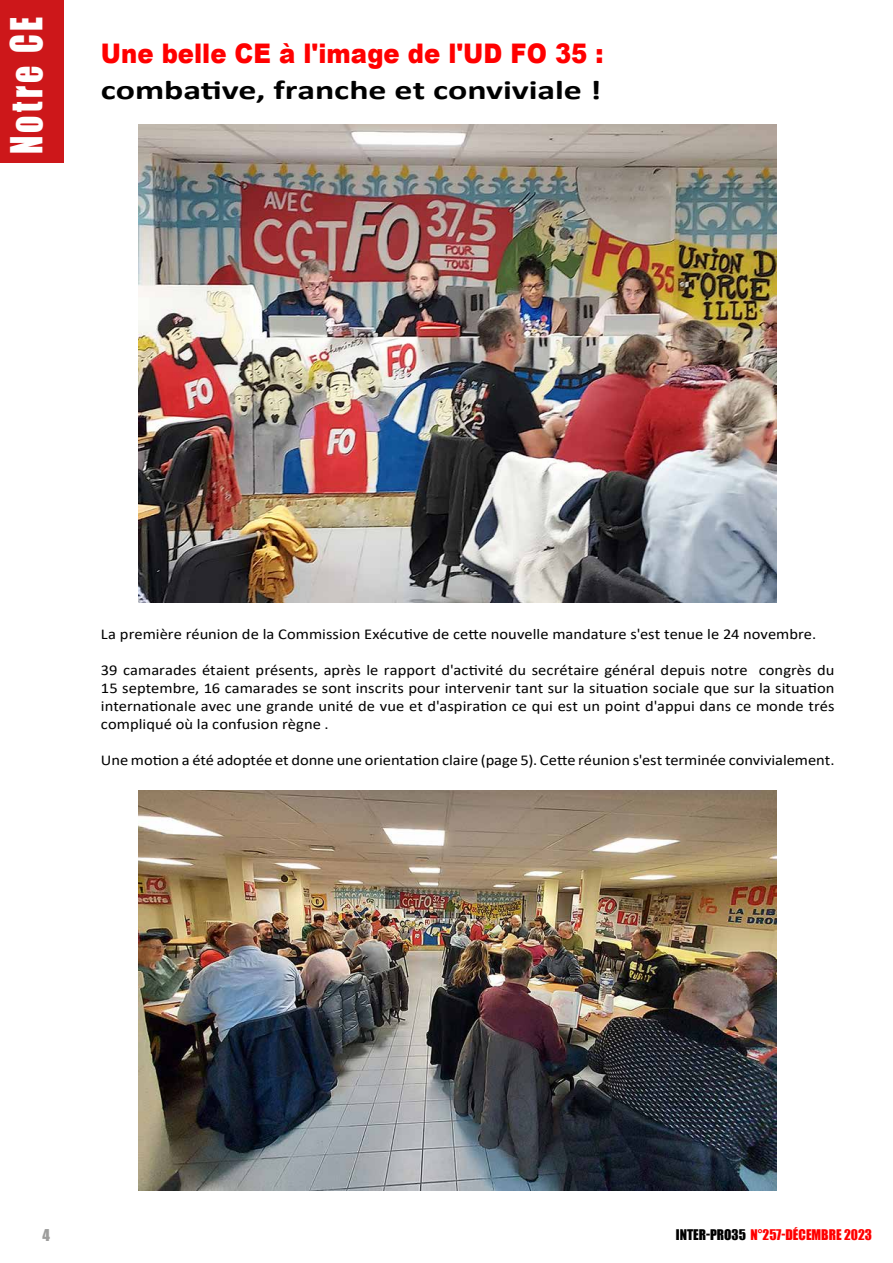
<style>
.page{position:relative;width:893px;height:1263px;background:#fff}
.page>*{position:absolute;margin:0;border:0;box-sizing:border-box;transform-origin:0 0}
.t1{font:40.5px "Impact";letter-spacing:.1em;color:#fff;scale:.83 1}
.t2{font:700 27px "Calibri";color:#000;scale:1.33 1}
.t3{font:900 27px "Arial";color:#f00;scale:.9 1}
.t4{font:15px/18px "Calibri";color:#000;text-align:justify;scale:1.1 1}
.t5{font:15px "Impact";color:#9d9d9c}
.t6{font:13.5px "Impact";color:#f00}
.s1{color:#000}
</style>
<div class="page">
<img style="left:138px;top:124px;width:638px;height:478px">
<div style="left:0;top:0;width:64px;height:163px;background:#cd171a"></div>
<img style="left:138px;top:791px;width:638px;height:400px">
<h1 class="t1" style="left:-5px;top:154px;width:167px;rotate:-90deg">Notre CE</h1>
<h2 class="t3" style="left:101px;top:34px;width:560px">Une belle CE à l'image de l'UD FO 35 :</h2>
<h2 class="t2" style="left:101px;top:71px;width:378px">combative, franche et conviviale !</h2>
<p class="t4" style="left:101px;top:624px;width:652px">La première réunion de la Commission Exécutive de cette nouvelle mandature s'est tenue le 24 novembre.</p>
<p class="t4" style="left:101px;top:660px;width:668px">39 camarades étaient présents, après le rapport d'activité du secrétaire général depuis notre congrès du 15 septembre, 16 camarades se sont inscrits pour intervenir tant sur la situation sociale que sur la situation internationale avec une grande unité de vue et d'aspiration ce qui est un point d'appui dans ce monde trés compliqué où la confusion règne .</p>
<p class="t4" style="left:101px;top:750px;width:668px">Une motion a été adoptée et donne une orientation claire (page 5). Cette réunion s'est terminée convivialement.</p>
<p class="t5" style="left:43px;top:1224px;width:9px">4</p>
<p class="t6" style="left:676px;top:1224px;width:198px"><span class="s1">INTER-PRO35</span> N°257-DÉCEMBRE 2023</p>
</div>
